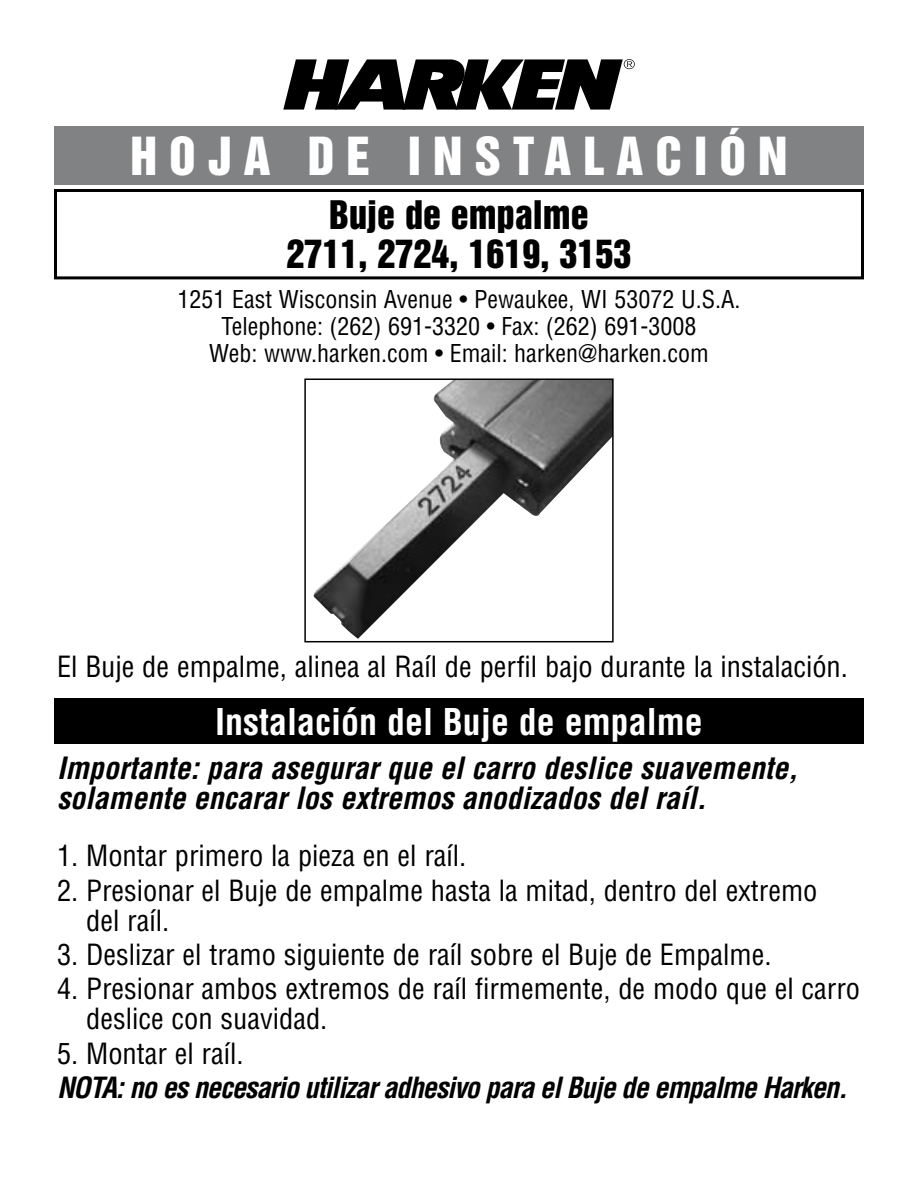
<style>
.page{position:relative;width:918px;height:1188px;background:#fff}
.page>*{position:absolute;margin:0;border:0;box-sizing:border-box;transform-origin:0 0}
.t1{font:48px "Helvetica Inserat";letter-spacing:.25em;color:#fff}
.t2{font:36px/39px "Helvetica Inserat";color:#000;text-align:center}
.t3{font:700 condensed 36px "Helvetica";color:#fff}
.t4{font:italic 700 condensed 30px/30px "Helvetica";color:#000}
.t5{font:condensed 28.5px/30px "Helvetica";color:#000}
.t6{font:italic 700 condensed 28.5px "Helvetica";letter-spacing:-.04em;color:#000}
.t7{font:condensed 24px/27px "Helvetica";color:#000;text-align:center}
</style>
<div class="page">
<svg style="left:283px;top:59px;width:352px;height:51px"></svg>
<div style="left:54px;top:126px;width:810px;height:59px;background:#808284"></div>
<div style="left:54px;top:189px;width:810px;height:90px;border:3px solid #000"></div>
<div style="left:54px;top:698px;width:810px;height:46px;background:#000"></div>
<img style="left:313px;top:381px;width:298px;height:258px">
<div style="left:304px;top:378px;width:310px;height:264px;border:2px solid #000"></div>
<h1 class="t1" style="left:131px;top:127px;width:658px">HOJA DE INSTALACIÓN</h1>
<p class="t2" style="left:287px;top:196px;width:346px">Buje de empalme<br>2711, 2724, 1619, 3153</p>
<p class="t7" style="left:178px;top:286px;width:564px">1251 East Wisconsin Avenue • Pewaukee, WI 53072 U.S.A.<br>Telephone: (262) 691-3320 • Fax: (262) 691-3008<br>Web: www.harken.com • Email: harken@harken.com</p>
<p class="t5" style="left:57px;top:651px;width:792px">El Buje de empalme, alinea al Raíl de perfil bajo durante la instalación.</p>
<p class="t3" style="left:215px;top:700px;width:489px">Instalación del Buje de empalme</p>
<p class="t4" style="left:57px;top:753px;width:742px">Importante: para asegurar que el carro deslice suavemente, solamente encarar los extremos anodizados del raíl.</p>
<p class="t5" style="left:57px;top:841px;width:411px">1. Montar primero la pieza en el raíl.</p>
<p class="t5" style="left:86px;top:875px;width:733px;text-indent:-29px">2. Presionar el Buje de empalme hasta la mitad, dentro del extremo del raíl.</p>
<p class="t5" style="left:57px;top:939px;width:716px">3. Deslizar el tramo siguiente de raíl sobre el Buje de Empalme.</p>
<p class="t5" style="left:86px;top:974px;width:775px;text-indent:-29px">4. Presionar ambos extremos de raíl firmemente, de modo que el carro deslice con suavidad.</p>
<p class="t5" style="left:57px;top:1038px;width:188px">5. Montar el raíl.</p>
<p class="t6" style="left:57px;top:1070px;width:792px">NOTA: no es necesario utilizar adhesivo para el Buje de empalme Harken.</p>
</div>
